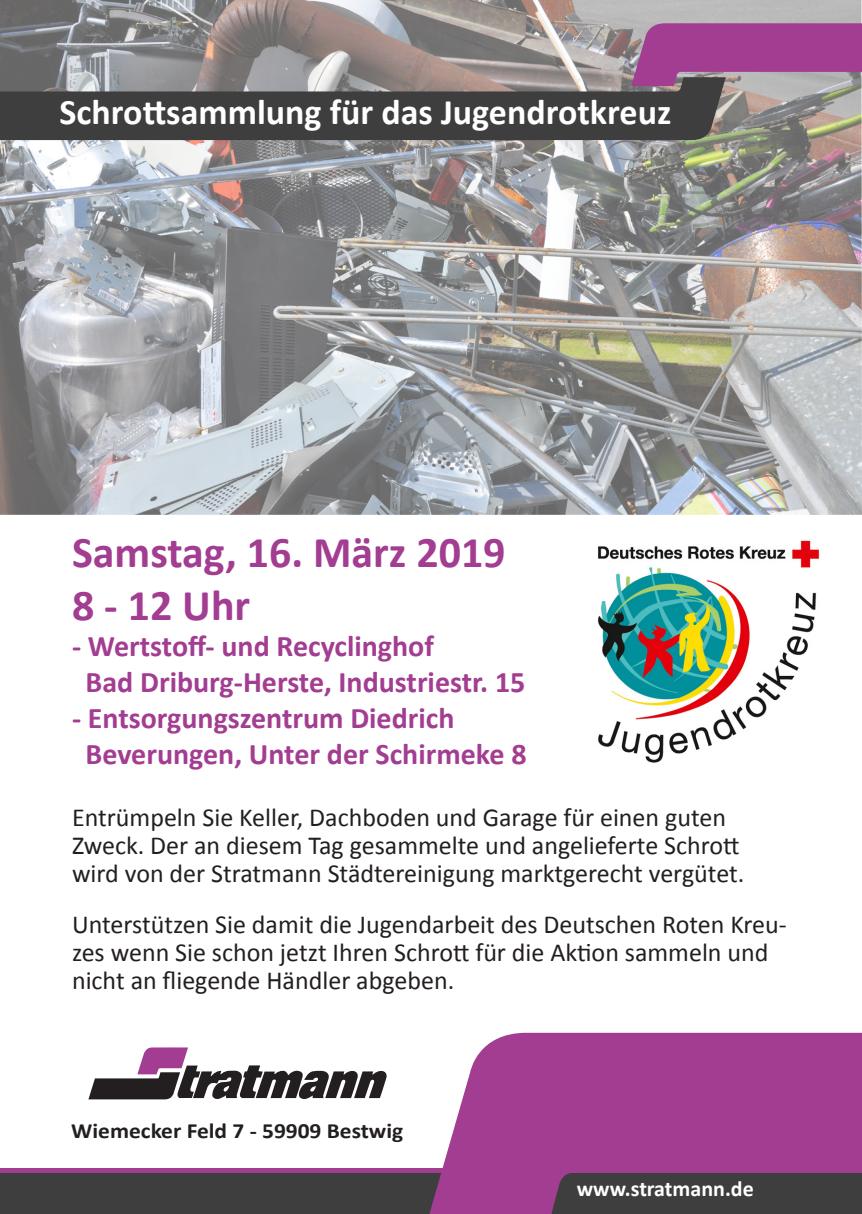
<style>
.page{position:relative;width:862px;height:1214px;background:#fff}
.page>*{position:absolute;margin:0;border:0;box-sizing:border-box;transform-origin:0 0}
.t1{font:700 44px "Calibri";color:#a23d91}
.Headline{font:700 36px "Calibri";color:#fff}
.t2{font:700 30px "Calibri";color:#a23d91}
.Fliesstext{font:26px/28px "Calibri";color:#231f20}
.t3{font:700 22px "Calibri";color:#fff}
.Fliesstext-2{font:700 21.8px "Calibri";color:#231f20;scale:1.08 1}
</style>
<div class="page">
<img style="left:0;top:0;width:862px;height:514px">
<img style="left:597px;top:540px;width:223px;height:223px">
<svg style="left:0;top:77px;width:726px;height:63px;background:#535252"></svg>
<svg style="left:631px;top:23px;width:231px;height:63px;background:#a15394"></svg>
<div style="left:0;top:1167px;width:862px;height:6px;background:#a23d91"></div>
<div style="left:0;top:1173px;width:862px;height:40px;background:#3e3e3f"></div>
<svg style="left:429px;top:1032px;width:433px;height:181px;fill:#a23d91"></svg>
<svg style="left:88px;top:1047px;width:299px;height:52px"></svg>
<p class="Headline" style="left:60px;top:89px;width:613px">Schrottsammlung für das Jugendrotkreuz</p>
<p class="t1" style="left:72px;top:524px;width:435px">Samstag, 16. März 2019</p>
<p class="t1" style="left:72px;top:577px;width:180px">8 - 12 Uhr</p>
<p class="t2" style="left:72px;top:626px;width:363px">- Wertstoff- und Recyclinghof</p>
<p class="t2" style="left:86px;top:662px;width:441px">Bad Driburg-Herste, Industriestr. 15</p>
<p class="t2" style="left:72px;top:698px;width:384px">- Entsorgungszentrum Diedrich</p>
<p class="t2" style="left:86px;top:734px;width:442px">Beverungen, Unter der Schirmeke 8</p>
<p class="Fliesstext" style="left:72px;top:803px;width:674px">Entrümpeln Sie Keller, Dachboden und Garage für einen guten<br>Zweck. Der an diesem Tag gesammelte und angelieferte Schrott wird von der Stratmann Städtereinigung marktgerecht vergütet.</p>
<p class="Fliesstext" style="left:72px;top:910px;width:716px">Unterstützen Sie damit die Jugendarbeit des Deutschen Roten Kreu&shy;zes wenn Sie schon jetzt Ihren Schrott für die Aktion sammeln und nicht an fliegende Händler abgeben.</p>
<p class="Fliesstext-2" style="left:71px;top:1116px;width:309px">Wiemecker Feld 7 - 59909 Bestwig</p>
<p class="t3" style="left:577px;top:1174px;width:178px">www.stratmann.de</p>
</div>
